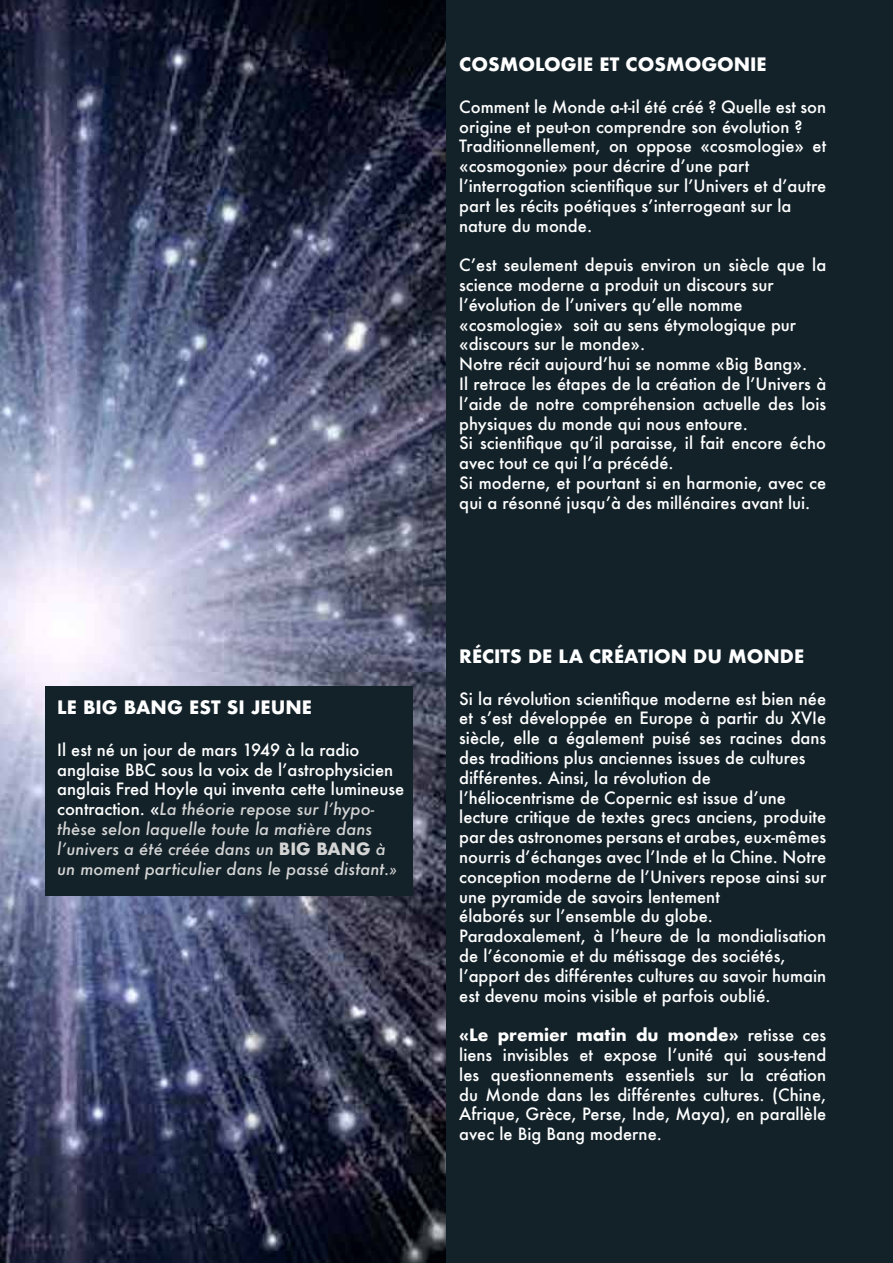
<style>
.page{position:relative;width:893px;height:1263px;background:#fff}
.page>*{position:absolute;margin:0;border:0;box-sizing:border-box;transform-origin:0 0}
.t1{font:700 18px "Futura";color:#fff}
.t2{font:500 16.5px/19.8px "Futura";color:#fff}
.t3{font:italic 500 16.5px/19.8px "Futura";color:#d4d4d4}
.s1{font-style:normal;color:#fff}
.s2{font-weight:700;font-style:normal}
.s3{font-weight:700}
</style>
<div class="page">
<img style="left:0;top:0;width:446px;height:1263px">
<div style="left:45px;top:687px;width:367px;height:208px;background:#132229"></div>
<div style="left:446px;top:0;width:447px;height:1263px;background:#132229"></div>
<p class="t1" style="left:57px;top:695px;width:257px">LE BIG BANG EST SI JEUNE</p>
<p class="t3" style="left:57px;top:740px;width:348px"><span class="s1">Il est né un jour de mars 1949 à la radio anglaise BBC sous la voix de l’astrophysicien anglais Fred Hoyle qui inventa cette lumineuse contraction. «</span>La théorie repose sur l’hypo&shy;thèse selon laquelle toute la matière dans l’univers a été créée dans un <span class="s2">BIG BANG</span> à un moment particulier dans le passé distant.»</p>
<p class="t1" style="left:459px;top:52px;width:309px">COSMOLOGIE ET COSMOGONIE</p>
<p class="t2" style="left:459px;top:97px;width:368px">Comment le Monde a-t-il été créé ? Quelle est son origine et peut-on comprendre son évolution ?<br>Traditionnellement, on oppose «cosmologie» et «cosmogonie» pour décrire d’une part l’interrogation scientifique sur l’Univers et d’autre part les récits poétiques s’interrogeant sur la nature du monde.</p>
<p class="t2" style="left:459px;top:255px;width:368px">C’est seulement depuis environ un siècle que la science moderne a produit un discours sur l’évolution de l’univers qu’elle nomme «cosmologie» soit au sens étymologique pur «discours sur le monde».<br>Notre récit aujourd’hui se nomme «Big Bang».<br>Il retrace les étapes de la création de l’Univers à l’aide de notre compréhension actuelle des lois physiques du monde qui nous entoure.<br>Si scientifique qu’il paraisse, il fait encore écho avec tout ce qui l’a précédé.<br>Si moderne, et pourtant si en harmonie, avec ce qui a résonné jusqu’à des millénaires avant lui.</p>
<p class="t1" style="left:459px;top:643px;width:347px">RÉCITS DE LA CRÉATION DU MONDE</p>
<p class="t2" style="left:459px;top:688px;width:368px">Si la révolution scientifique moderne est bien née et s’est développée en Europe à partir du XVIe siècle, elle a également puisé ses racines dans des traditions plus anciennes issues de cultures différentes. Ainsi, la révolution de l’héliocentrisme de Copernic est issue d’une lecture critique de textes grecs anciens, produite par des astronomes persans et arabes, eux-mêmes nourris d’échanges avec l’Inde et la Chine. Notre conception moderne de l’Univers repose ainsi sur une pyramide de savoirs lentement<br>élaborés sur l’ensemble du globe.<br>Paradoxalement, à l’heure de la mondialisation de l’économie et du métissage des sociétés, l’apport des différentes cultures au savoir humain est devenu moins visible et parfois oublié.</p>
<p class="t2" style="left:459px;top:1025px;width:368px;text-align:justify"><span class="s3">«Le premier matin du monde»</span> retisse ces liens invisibles et expose l’unité qui sous-tend les questionnements essentiels sur la création du Monde dans les différentes cultures. (Chine, Afrique, Grèce, Perse, Inde, Maya), en parallèle avec le Big Bang moderne.</p>
</div>
